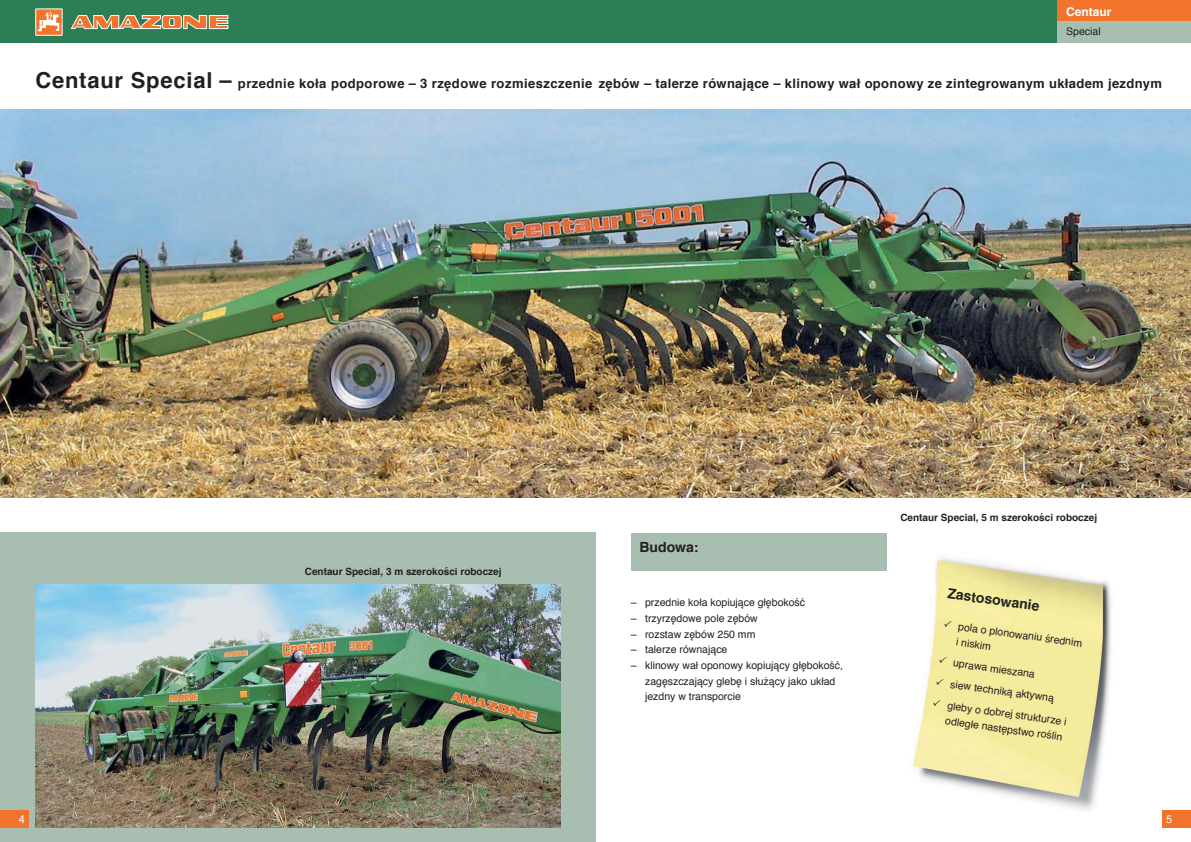
<style>
.page{position:relative;width:1191px;height:842px;background:#fff}
.page>*{position:absolute;margin:0;border:0;box-sizing:border-box;transform-origin:0 0}
.t1{font:700 14px "Helvetica CE";color:#231f20}
.t2{font:700 13px "Helvetica CE";letter-spacing:.025em;color:#231f20}
.t3{font:700 12px "Helvetica";color:#fff}
.t4{font:11px "Helvetica";color:#fff}
.t5{font:10.5px/15.7px "Helvetica CE";color:#231f20}
.t6{font:700 10px "Helvetica CE";color:#231f20}
.s1{font-size:22px}
</style>
<div class="page">
<div style="left:0;top:0;width:595px;height:43px;background:#2c7e56"></div>
<svg style="left:70px;top:15px;width:158px;height:14px;background:#ca9c6f"></svg>
<div style="left:36px;top:9px;width:26px;height:26px;background:#f2742c"></div>
<div style="left:35px;top:9px;width:27px;height:27px;border:1px solid #fff"></div>
<svg style="left:38px;top:11px;width:21px;height:20px"></svg>
<div style="left:595px;top:0;width:462px;height:43px;background:#2c7e56"></div>
<div style="left:1057px;top:0;width:134px;height:21px;background:#f2742c"></div>
<div style="left:1057px;top:21px;width:134px;height:22px;background:#a7beb0"></div>
<div style="left:1162px;top:811px;width:29px;height:17px;background:#f2742c"></div>
<div style="left:0;top:533px;width:595px;height:309px;background:#a7beb0"></div>
<img style="left:884px;top:536px;width:227px;height:275px">
<div style="left:631px;top:533px;width:255px;height:37px;background:#a7beb0"></div>
<img style="left:0;top:109px;width:1191px;height:388px">
<img style="left:35px;top:584px;width:525px;height:244px">
<div style="left:0;top:811px;width:28px;height:17px;background:#f2742c"></div>
<svg style="left:944px;top:620px;width:7px;height:7px"></svg>
<svg style="left:939px;top:656px;width:7px;height:8px"></svg>
<svg style="left:936px;top:678px;width:7px;height:7px"></svg>
<svg style="left:933px;top:699px;width:8px;height:7px"></svg>
<p class="t3" style="left:1066px;top:7px;width:47px">Centaur</p>
<p class="t5" style="left:1066px;top:24px;width:36px">Special</p>
<p class="t2" style="left:35px;top:78px;width:1128px"><span class="s1">Centaur Special –</span> przednie koła podporowe – 3 rzędowe rozmieszczenie zębów – talerze równające – klinowy wał oponowy ze zintegrowanym układem jezdnym</p>
<p class="t6" style="left:305px;top:567px;width:198px">Centaur Special, 3 m szerokości roboczej</p>
<h1 class="t1" style="left:639px;top:541px;width:61px">Budowa:</h1>
<p class="t5" style="left:631px;top:596px;width:176px">– przednie koła kopiujące głębokość</p>
<p class="t5" style="left:631px;top:611px;width:128px">– trzyrzędowe pole zębów</p>
<p class="t5" style="left:631px;top:627px;width:126px">– rozstaw zębów 250 mm</p>
<p class="t5" style="left:631px;top:643px;width:98px">– talerze równające</p>
<p class="t5" style="left:645px;top:658px;width:199px;text-indent:-14px">– klinowy wał oponowy kopiujący głębokość, zagęszczający glebę i służący jako układ jezdny w transporcie</p>
<p class="t6" style="left:900px;top:513px;width:198px">Centaur Special, 5 m szerokości roboczej</p>
<h1 class="t1" style="left:948px;top:587px;width:94px;rotate:8deg">Zastosowanie</h1>
<p class="t5" style="left:959px;top:619px;width:126px;rotate:8deg">pola o plonowaniu średnim i niskim</p>
<p class="t5" style="left:954px;top:653px;width:122px;line-height:21.3px;rotate:8deg">uprawa mieszana<br>siew techniką aktywną gleby o dobrej strukturze i</p>
<p class="t5" style="left:946px;top:713px;width:119px;rotate:8deg">odległe następstwo roślin</p>
<p class="t4" style="left:19px;top:815px;width:8px">4</p>
<p class="t4" style="left:1166px;top:815px;width:8px">5</p>
</div>
